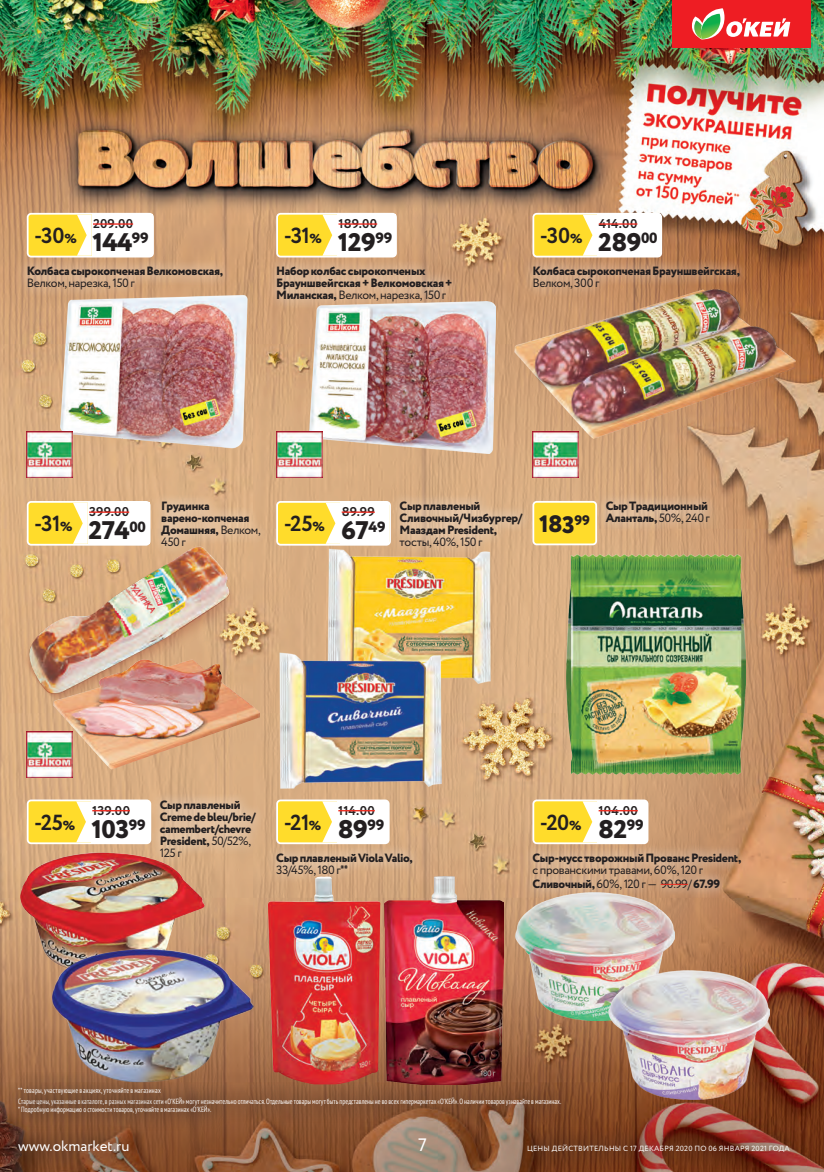
<style>
.page{position:relative;width:824px;height:1172px;background:#fff}
.page>*{position:absolute;margin:0;border:0;box-sizing:border-box;transform-origin:0 0}
.t1{font:800 25.5px "Circe";letter-spacing:-.02em;color:#231f20;scale:1.04 1}
.t2{font:800 23.7px "Circe";color:#231f20}
.t3{font:700 21.9px "Circe";letter-spacing:-.025em;color:#231f20}
.t4{font:18px "Circe";color:#fff}
.t5{font:15px "Circe";color:#fff}
.t6{font:700 12.75px "Circe";letter-spacing:.015em;color:#231f20;scale:1.04 1}
.t7{font:800 12px/12px "Circe";letter-spacing:-.025em;color:#231f20}
.t8{font:12px/14.4px "Circe";letter-spacing:-.03em;color:#231f20}
.t9{font:condensed 7.5px/8.4px "PT Sans";letter-spacing:.005em;color:#fff;scale:.9 1}
.t10{font:7.5px "Circe";letter-spacing:.03em;color:#fff}
.t11{font:condensed 7.5px "PT Sans";letter-spacing:.03em;color:#fff;scale:.9 1}
.s1{font-weight:800;font-size:13.05px}
.s2{font-weight:400}
.s3{font-family:"PT Sans";font-weight:700;font-stretch:condensed}
.s4{font-weight:800}
</style>
<div class="page">
<img style="left:0;top:0;width:823px;height:1172px">
<div style="left:0;top:1122px;width:147px;height:48px;background:#231f20;opacity:.5"></div>
<div style="left:508px;top:1125px;width:299px;height:46px;background:#231f20;opacity:.5"></div>
<div style="left:0;top:1079px;width:579px;height:53px;background:#231f20;opacity:.5"></div>
<div style="left:1px;top:1070px;width:178px;height:43px;background:#231f20;opacity:.5"></div>
<img style="left:328px;top:549px;width:162px;height:136px">
<img style="left:279px;top:653px;width:162px;height:136px">
<div style="left:389px;top:491px;width:144px;height:67px;background:#fff;opacity:.75"></div>
<div style="left:277px;top:502px;width:113px;height:43px;background:#ffdc2b;border-radius:4px"></div>
<div style="left:340px;top:503px;width:45px;height:41px;background:#fff"></div>
<hr style="left:341px;top:511px;width:33px;height:2px;background:#ed2d22">
<svg style="left:326px;top:504px;width:14px;height:39px"></svg>
<hr style="left:385px;top:503px;width:4px;height:41px;background:#fff">
<div style="left:276px;top:501px;width:115px;height:45px;border:2px solid #fff;border-radius:4px"></div>
<img style="left:515px;top:892px;width:158px;height:128px">
<img style="left:607px;top:970px;width:162px;height:129px">
<div style="left:522px;top:842px;width:229px;height:58px;background:#fff;opacity:.75"></div>
<svg style="left:660px;top:884px;width:27px;height:1px"></svg>
<div style="left:533px;top:800px;width:114px;height:43px;background:#ffdc2b;border-radius:4px"></div>
<div style="left:597px;top:801px;width:46px;height:41px;background:#fff"></div>
<hr style="left:598px;top:810px;width:39px;height:1px;background:#ed2d22">
<svg style="left:583px;top:802px;width:14px;height:39px"></svg>
<hr style="left:643px;top:801px;width:4px;height:41px;background:#fff">
<div style="left:532px;top:799px;width:116px;height:45px;border:2px solid #fff;border-radius:4px"></div>
<img style="left:566px;top:554px;width:179px;height:220px">
<div style="left:594px;top:490px;width:125px;height:44px;background:#fff;opacity:.75"></div>
<div style="left:533px;top:502px;width:63px;height:42px;background:#ffdc2b;border-radius:3px"></div>
<div style="left:532px;top:501px;width:64px;height:44px;border:2px solid #fff;border-radius:3px"></div>
<img style="left:18px;top:823px;width:196px;height:194px">
<img style="left:52px;top:948px;width:201px;height:135px">
<div style="left:149px;top:789px;width:117px;height:79px;background:#fff;opacity:.75"></div>
<div style="left:28px;top:800px;width:122px;height:43px;background:#ffdc2b;border-radius:4px"></div>
<div style="left:91px;top:801px;width:55px;height:41px;background:#fff"></div>
<hr style="left:92px;top:810px;width:38px;height:1px;background:#ed2d22">
<svg style="left:76px;top:802px;width:15px;height:39px"></svg>
<hr style="left:146px;top:801px;width:3px;height:41px;background:#fff">
<div style="left:27px;top:799px;width:124px;height:45px;border:2px solid #fff;border-radius:4px"></div>
<img style="left:267px;top:885px;width:113px;height:199px">
<img style="left:384px;top:876px;width:119px;height:208px">
<div style="left:266px;top:842px;width:157px;height:43px;background:#fff;opacity:.75"></div>
<div style="left:277px;top:800px;width:111px;height:43px;background:#ffdc2b;border-radius:4px"></div>
<div style="left:337px;top:801px;width:47px;height:41px;background:#fff"></div>
<hr style="left:338px;top:810px;width:36px;height:1px;background:#ed2d22">
<svg style="left:322px;top:802px;width:15px;height:39px"></svg>
<hr style="left:384px;top:801px;width:4px;height:41px;background:#fff">
<div style="left:276px;top:799px;width:113px;height:45px;border:2px solid #fff;border-radius:4px"></div>
<img style="left:17px;top:538px;width:229px;height:175px">
<img style="left:113px;top:659px;width:78px;height:15px">
<img style="left:27px;top:731px;width:46px;height:46px">
<div style="left:150px;top:490px;width:120px;height:68px;background:#fff;opacity:.75"></div>
<div style="left:28px;top:502px;width:121px;height:43px;background:#ffdc2b;border-radius:4px"></div>
<div style="left:88px;top:503px;width:58px;height:41px;background:#fff"></div>
<hr style="left:89px;top:511px;width:40px;height:2px;background:#ed2d22">
<svg style="left:73px;top:504px;width:15px;height:39px"></svg>
<hr style="left:146px;top:503px;width:3px;height:41px;background:#fff">
<div style="left:27px;top:501px;width:123px;height:45px;border:2px solid #fff;border-radius:4px"></div>
<img style="left:514px;top:289px;width:280px;height:150px">
<img style="left:532px;top:432px;width:46px;height:45px">
<div style="left:522px;top:255px;width:228px;height:44px;background:#fff;opacity:.75"></div>
<div style="left:533px;top:214px;width:128px;height:43px;background:#ffdc2b;border-radius:4px"></div>
<div style="left:597px;top:215px;width:60px;height:41px;background:#fff"></div>
<hr style="left:598px;top:223px;width:39px;height:2px;background:#ed2d22">
<svg style="left:583px;top:216px;width:14px;height:38px"></svg>
<hr style="left:657px;top:215px;width:4px;height:41px;background:#fff">
<div style="left:532px;top:213px;width:129px;height:44px;border:2px solid #fff;border-radius:4px"></div>
<img style="left:18px;top:265px;width:237px;height:221px">
<img style="left:27px;top:432px;width:46px;height:45px">
<div style="left:17px;top:256px;width:216px;height:43px;background:#fff;opacity:.75"></div>
<div style="left:28px;top:214px;width:125px;height:43px;background:#ffdc2b;border-radius:4px"></div>
<div style="left:92px;top:215px;width:57px;height:41px;background:#fff"></div>
<hr style="left:93px;top:223px;width:40px;height:2px;background:#ed2d22">
<svg style="left:77px;top:216px;width:15px;height:38px"></svg>
<hr style="left:149px;top:215px;width:3px;height:41px;background:#fff">
<div style="left:27px;top:213px;width:127px;height:44px;border:2px solid #fff;border-radius:4px"></div>
<img style="left:310px;top:301px;width:184px;height:152px">
<img style="left:276px;top:432px;width:46px;height:45px">
<div style="left:266px;top:256px;width:196px;height:55px;background:#fff;opacity:.75"></div>
<div style="left:277px;top:214px;width:119px;height:43px;background:#ffdc2b;border-radius:4px"></div>
<div style="left:337px;top:215px;width:55px;height:41px;background:#fff"></div>
<hr style="left:338px;top:223px;width:39px;height:2px;background:#ed2d22">
<svg style="left:323px;top:216px;width:14px;height:38px"></svg>
<hr style="left:392px;top:215px;width:4px;height:41px;background:#fff">
<div style="left:276px;top:213px;width:120px;height:44px;border:2px solid #fff;border-radius:4px"></div>
<div style="left:671px;top:0;width:138px;height:48px;background:#ee1d23"></div>
<svg style="left:692px;top:8px;width:97px;height:32px"></svg>
<p class="t6" style="left:93px;top:215px;width:40px">209.00</p>
<h3 class="t3" style="left:34px;top:221px;width:44px">-30<span class="s1">%</span></h3>
<h1 class="t1" style="left:92px;top:225px;width:56px">144<sup>99</sup></h1>
<p class="t6" style="left:338px;top:215px;width:39px">189.00</p>
<h3 class="t3" style="left:283px;top:221px;width:40px">-31<span class="s1">%</span></h3>
<h1 class="t1" style="left:338px;top:225px;width:54px">129<sup>99</sup></h1>
<p class="t6" style="left:598px;top:215px;width:39px">414.00</p>
<h3 class="t3" style="left:539px;top:221px;width:44px">-30<span class="s1">%</span></h3>
<h1 class="t1" style="left:598px;top:225px;width:59px">289<sup>00</sup></h1>
<p class="t7" style="left:27px;top:266px;width:198px">Колбаса сырокопченая Велкомовская,</p>
<p class="t8" style="left:27px;top:276px;width:109px">Велком, нарезка, 150 г</p>
<p class="t7" style="left:276px;top:266px;width:178px">Набор колбас сырокопченых<br>Брауншвейгская + Велкомовская +<br>Миланская, <span class="s2">Велком, нарезка, 150 г</span></p>
<p class="t7" style="left:532px;top:266px;width:209px">Колбаса сырокопченая Брауншвейгская,</p>
<p class="t8" style="left:532px;top:276px;width:68px">Велком, 300 г</p>
<p class="t6" style="left:89px;top:503px;width:40px">399.00</p>
<h3 class="t3" style="left:34px;top:509px;width:40px">-31<span class="s1">%</span></h3>
<h1 class="t1" style="left:88px;top:513px;width:57px">274<sup>00</sup></h1>
<p class="t7" style="left:161px;top:501px;width:101px">Грудинка варено-копченая<br>Домашняя, <span class="s2">Велком,<br>450 г</span></p>
<p class="t6" style="left:341px;top:503px;width:33px">89.99</p>
<h3 class="t3" style="left:283px;top:509px;width:43px">-25<span class="s1">%</span></h3>
<h1 class="t1" style="left:341px;top:513px;width:44px">67<sup>49</sup></h1>
<p class="t7" style="left:399px;top:501px;width:124px">Сыр плавленый<br>Сливочный/Чизбургер/<br>Мааздам President,</p>
<p class="t8" style="left:399px;top:535px;width:84px">тосты, 40%, 150 г</p>
<h2 class="t2" style="left:539px;top:508px;width:52px">183<sup>99</sup></h2>
<p class="t7" style="left:605px;top:501px;width:106px">Сыр Традиционный<br>Аланталь, <span class="s2">50%, 240 г</span></p>
<p class="t6" style="left:92px;top:802px;width:38px">139.00</p>
<h3 class="t3" style="left:34px;top:807px;width:43px">-25<span class="s1">%</span></h3>
<h1 class="t1" style="left:92px;top:812px;width:54px">103<sup>99</sup></h1>
<p class="t7" style="left:160px;top:799px;width:97px">Сыр плавленый<br>Creme de bleu/brie/ camembert/chevre<br>President, <span class="s2">50/52%,<br>125 г</span></p>
<p class="t6" style="left:338px;top:802px;width:36px">114.00</p>
<h3 class="t3" style="left:283px;top:807px;width:39px">-21<span class="s1">%</span></h3>
<h1 class="t1" style="left:337px;top:812px;width:46px">89<sup>99</sup></h1>
<p class="t7" style="left:276px;top:852px;width:138px">Сыр плавленый Viola Valio,<br><span class="s2">33/45%, 180 г</span><span class="s3">**</span></p>
<p class="t6" style="left:598px;top:802px;width:39px">104.00</p>
<h3 class="t3" style="left:539px;top:807px;width:43px">-20<span class="s1">%</span></h3>
<h1 class="t1" style="left:597px;top:812px;width:45px">82<sup>99</sup></h1>
<p class="t7" style="left:532px;top:852px;width:210px">Сыр-мусс творожный Прованс President,</p>
<p class="t8" style="left:532px;top:863px;width:189px">с прованскими травами, 60%, 120 г<br><span class="s4">Сливочный,</span> 60%, 120 г — 90.99/<span class="s4">67.99</span></p>
<p class="t11" style="left:18px;top:1086px;width:160px">** товары, участвующие в акциях, уточняйте в магазинах</p>
<p class="t9" style="left:18px;top:1097px;width:604px">Старые цены, указанные в каталоге, в разных магазинах сети «О’КЕЙ» могут незначительно отличаться. Отдельные товары могут быть представлены не во всех гипермаркетах «О’КЕЙ». О наличии товаров узнавайте в магазинах. * Подробную информацию о стоимости товаров, уточняйте в магазинах «О’КЕЙ».</p>
<h3 class="t4" style="left:418px;top:1132px;width:10px">7</h3>
<p class="t5" style="left:18px;top:1135px;width:113px">www.okmarket.ru</p>
<p class="t10" style="left:526px;top:1143px;width:264px">ЦЕНЫ ДЕЙСТВИТЕЛЬНЫ с 17 де кабря 2020 по 06 января 2021 года</p>
</div>
